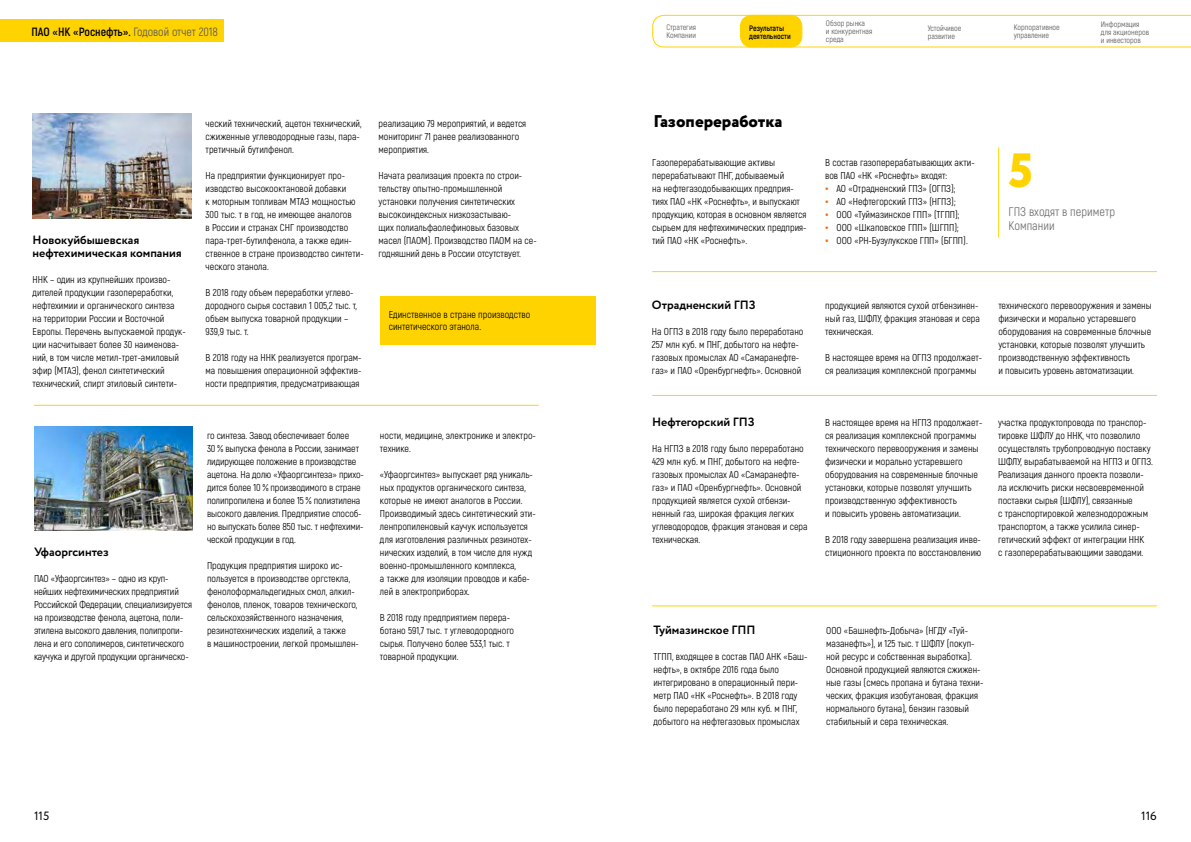
<style>
.page{position:relative;width:1191px;height:842px;background:#fff}
.page>*{position:absolute;margin:0;border:0;box-sizing:border-box;transform-origin:0 0}
.t1{font:800 48px "Circe";color:#ffd300}
.t2{font:800 17px "Circe";color:#000}
.t3{font:12.4px/13.8px "Akrobat";color:#706f6f}
.t4{font:700 12px/13px "Circe";color:#000}
.t5{font:700 12px "Akrobat";color:#000}
.t6{font:12px "Circe";color:#000}
.t7{font:10px/13px "Akrobat";color:#000}
.t8{font:8px/8px "Akrobat";color:#575756}
.t9{font:700 8px/8px "Akrobat";color:#000}
.s1{font-weight:400;color:#575756}
.s2{font-family:"Calibri";font-weight:700;color:#ed6b06}
</style>
<div class="page">
<div style="left:0;top:20px;width:223px;height:22px;background:#ffd300"></div>
<svg style="left:652px;top:15px;width:539px;height:33px"></svg>
<div style="left:380px;top:296px;width:216px;height:48px;background:#ffd300"></div>
<img style="left:34px;top:426px;width:159px;height:105px">
<hr style="left:34px;top:405px;width:505px;height:1px;background:#ffd300">
<hr style="left:652px;top:271px;width:505px;height:1px;background:#ffd300">
<hr style="left:652px;top:395px;width:505px;height:1px;background:#ffd300">
<hr style="left:998px;top:147px;width:1px;height:90px;background:#ffd300">
<hr style="left:652px;top:605px;width:505px;height:1px;background:#ffd300">
<img style="left:33px;top:114px;width:158px;height:105px">
<p class="t8" style="left:666px;top:23px;width:31px">Стратегия<br>Компании</p>
<p class="t8" style="left:826px;top:20px;width:48px">Обзор рынка<br>и конкурентная среда</p>
<p class="t8" style="left:1101px;top:20px;width:50px">Информация для акционеров и инвесторов</p>
<p class="t5" style="left:31px;top:25px;width:188px">ПАО «НК «Роснефть». <span class="s1">Годовой отчет 2018</span></p>
<p class="t8" style="left:927px;top:24px;width:35px">Устойчивое развитие</p>
<p class="t8" style="left:1013px;top:23px;width:48px">Корпоративное управление</p>
<p class="t9" style="left:749px;top:24px;width:43px">Результаты деятельности</p>
<p class="t4" style="left:33px;top:234px;width:151px">Новокуйбышевская нефтехимическая компания</p>
<p class="t7" style="left:33px;top:273px;width:155px">ННК – один из крупнейших произво&shy;дителей продукции газопереработки, нефтехимии и органического синтеза на территории России и Восточной Европы. Перечень выпускаемой продук&shy;ции насчитывает более 30 наименова&shy;ний, в том числе метил-трет-амиловый эфир (МТАЭ), фенол синтетический технический, спирт этиловый синтети-</p>
<p class="t7" style="left:206px;top:117px;width:157px">ческий технический, ацетон технический, сжиженные углеводородные газы, пара&shy;третичный бутилфенол.</p>
<p class="t7" style="left:206px;top:169px;width:160px">На предприятии функционирует про&shy;изводство высокооктановой добавки<br>к моторным топливам МТАЭ мощностью 300 тыс. т в год, не имеющее аналогов<br>в России и странах СНГ производство пара-трет-бутилфенола, а также един&shy;ственное в стране производство синтети&shy;ческого этанола.</p>
<p class="t7" style="left:206px;top:286px;width:153px">В 2018 году объем переработки углево&shy;дородного сырья составил 1 005,2 тыс. т, объем выпуска товарной продукции –<br>939,9 тыс. т.</p>
<p class="t7" style="left:206px;top:351px;width:157px;text-align:justify">В 2018 году на ННК реализуется програм&shy;ма повышения операционной эффектив&shy;ности предприятия, предусматривающая</p>
<p class="t7" style="left:378px;top:117px;width:149px">реализацию 79 мероприятий, и ведется мониторинг 71 ранее реализованного мероприятия.</p>
<p class="t7" style="left:378px;top:169px;width:160px">Начата реализация проекта по строи&shy;тельству опытно-промышленной установки получения синтетических высокоиндексных низкозастываю-<br>щих полиальфаолефиновых базовых масел (ПАОМ). Производство ПАОМ на се&shy;годняшний день в России отсутствует.</p>
<p class="t7" style="left:389px;top:308px;width:143px;line-height:12px">Единственное в стране производство синтетического этанола.</p>
<p class="t4" style="left:34px;top:546px;width:76px">Уфаоргсинтез</p>
<p class="t7" style="left:34px;top:572px;width:160px">ПАО «Уфаоргсинтез» – одно из круп&shy;нейших нефтехимических предприятий Российской Федерации, специализируется на производстве фенола, ацетона, поли&shy;этилена высокого давления, полипропи&shy;лена и его сополимеров, синтетического каучука и другой продукции органическо-</p>
<p class="t7" style="left:207px;top:429px;width:158px">го синтеза. Завод обеспечивает более<br>30 % выпуска фенола в России, занимает лидирующее положение в производстве ацетона. На долю «Уфаоргсинтеза» прихо&shy;дится более 10 % производимого в стране полипропилена и более 15 % полиэтилена высокого давления. Предприятие способ&shy;но выпускать более 850 тыс. т нефтехими&shy;ческой продукции в год.</p>
<p class="t7" style="left:207px;top:559px;width:153px">Продукция предприятия широко ис&shy;пользуется в производстве оргстекла, фенолоформальдегидных смол, алкил&shy;фенолов, пленок, товаров технического, сельскохозяйственного назначения, резинотехнических изделий, а также<br>в машиностроении, легкой промышлен-</p>
<p class="t7" style="left:380px;top:429px;width:157px">ности, медицине, электронике и электро&shy;технике.</p>
<p class="t7" style="left:380px;top:468px;width:157px">«Уфаоргсинтез» выпускает ряд уникаль&shy;ных продуктов органического синтеза, которые не имеют аналогов в России.<br>Производимый здесь синтетический эти&shy;ленпропиленовый каучук используется для изготовления различных резинотех&shy;нических изделий, в том числе для нужд военно-промышленного комплекса,<br>а также для изоляции проводов и кабе&shy;лей в электроприборах.</p>
<p class="t7" style="left:380px;top:611px;width:136px">В 2018 году предприятием перера&shy;ботано 591,7 тыс. т углеводородного сырья. Получено более 533,1 тыс. т товарной продукции.</p>
<h2 class="t2" style="left:653px;top:110px;width:131px">Газопереработка</h2>
<p class="t7" style="left:652px;top:156px;width:156px">Газоперерабатывающие активы перерабатывают ПНГ, добываемый<br>на нефтегазодобывающих предприя&shy;тиях ПАО «НК «Роснефть», и выпускают продукцию, которая в основном является сырьем для нефтехимических предприя&shy;тий ПАО «НК «Роснефть».</p>
<p class="t7" style="left:825px;top:156px;width:151px">В состав газоперерабатывающих акти&shy;вов ПАО «НК «Роснефть» входят:</p>
<p class="t7" style="left:825px;top:182px;width:132px"><span class="s2">▪</span> АО «Отрадненский ГПЗ» (ОГПЗ);</p>
<p class="t7" style="left:825px;top:195px;width:132px"><span class="s2">▪</span> АО «Нефтегорский ГПЗ» (НГПЗ);</p>
<p class="t7" style="left:825px;top:208px;width:136px"><span class="s2">▪</span> ООО «Туймазинское ГПП» (ТГПП);</p>
<p class="t7" style="left:825px;top:221px;width:135px"><span class="s2">▪</span> ООО «Шкаповское ГПП» (ШГПП);</p>
<p class="t7" style="left:825px;top:234px;width:144px"><span class="s2">▪</span> ООО «РН-Бузулукское ГПП» (БГПП).</p>
<h1 class="t1" style="left:1008px;top:138px;width:26px">5</h1>
<p class="t3" style="left:1008px;top:205px;width:108px">ГПЗ входят в периметр<br>Компании</p>
<p class="t4" style="left:652px;top:299px;width:105px">Отрадненский ГПЗ</p>
<p class="t7" style="left:652px;top:325px;width:153px">На ОГПЗ в 2018 году было переработано 257 млн куб. м ПНГ, добытого на нефте&shy;газовых промыслах АО «Самаранефте&shy;газ» и ПАО «Оренбургнефть». Основной</p>
<p class="t4" style="left:652px;top:416px;width:104px">Нефтегорский ГПЗ</p>
<p class="t7" style="left:652px;top:442px;width:157px">На НГПЗ в 2018 году было переработано 429 млн куб. м ПНГ, добытого на нефте&shy;газовых промыслах АО «Самаранефте&shy;газ» и ПАО «Оренбургнефть». Основной продукцией является сухой отбензи&shy;ненный газ, широкая фракция легких углеводородов, фракция этановая и сера техническая.</p>
<p class="t7" style="left:825px;top:299px;width:156px">продукцией являются сухой отбензинен&shy;ный газ, ШФЛУ, фракция этановая и сера техническая.</p>
<p class="t7" style="left:825px;top:351px;width:159px">В настоящее время на ОГПЗ продолжает&shy;ся реализация комплексной программы</p>
<p class="t7" style="left:998px;top:299px;width:155px">технического перевооружения и замены физически и морально устаревшего оборудования на современные блочные установки, которые позволят улучшить производственную эффективность<br>и повысить уровень автоматизации.</p>
<p class="t7" style="left:825px;top:416px;width:159px">В настоящее время на НГПЗ продолжает&shy;ся реализация комплексной программы технического перевооружения и замены физически и морально устаревшего оборудования на современные блочные установки, которые позволят улучшить производственную эффективность<br>и повысить уровень автоматизации.</p>
<p class="t7" style="left:825px;top:533px;width:158px">В 2018 году завершена реализация инве&shy;стиционного проекта по восстановлению</p>
<p class="t7" style="left:998px;top:416px;width:156px">участка продуктопровода по транспор&shy;тировке ШФЛУ до ННК, что позволило осуществлять трубопроводную поставку ШФЛУ, вырабатываемой на НГПЗ и ОГПЗ.<br>Реализация данного проекта позволи&shy;ла исключить риски несвоевременной поставки сырья (ШФЛУ), связанные<br>с транспортировкой железнодорожным транспортом, а также усилила синер&shy;гетический эффект от интеграции ННК<br>с газоперерабатывающими заводами.</p>
<p class="t4" style="left:653px;top:624px;width:104px">Туймазинское ГПП</p>
<p class="t7" style="left:653px;top:650px;width:155px">ТГПП, входящее в состав ПАО АНК «Баш&shy;нефть», в октябре 2016 года было интегрировано в операционный пери&shy;метр ПАО «НК «Роснефть». В 2018 году было переработано 29 млн куб. м ПНГ, добытого на нефтегазовых промыслах</p>
<p class="t7" style="left:826px;top:624px;width:159px">ООО «Башнефть-Добыча» (НГДУ «Туй&shy;мазанефть»), и 125 тыс. т ШФЛУ (покуп&shy;ной ресурс и собственная выработка).<br>Основной продукцией являются сжижен&shy;ные газы (смесь пропана и бутана техни&shy;ческих, фракция изобутановая, фракция нормального бутана), бензин газовый стабильный и сера техническая.</p>
<p class="t6" style="left:34px;top:808px;width:17px">115</p>
<p class="t6" style="left:1141px;top:808px;width:17px">116</p>
</div>
